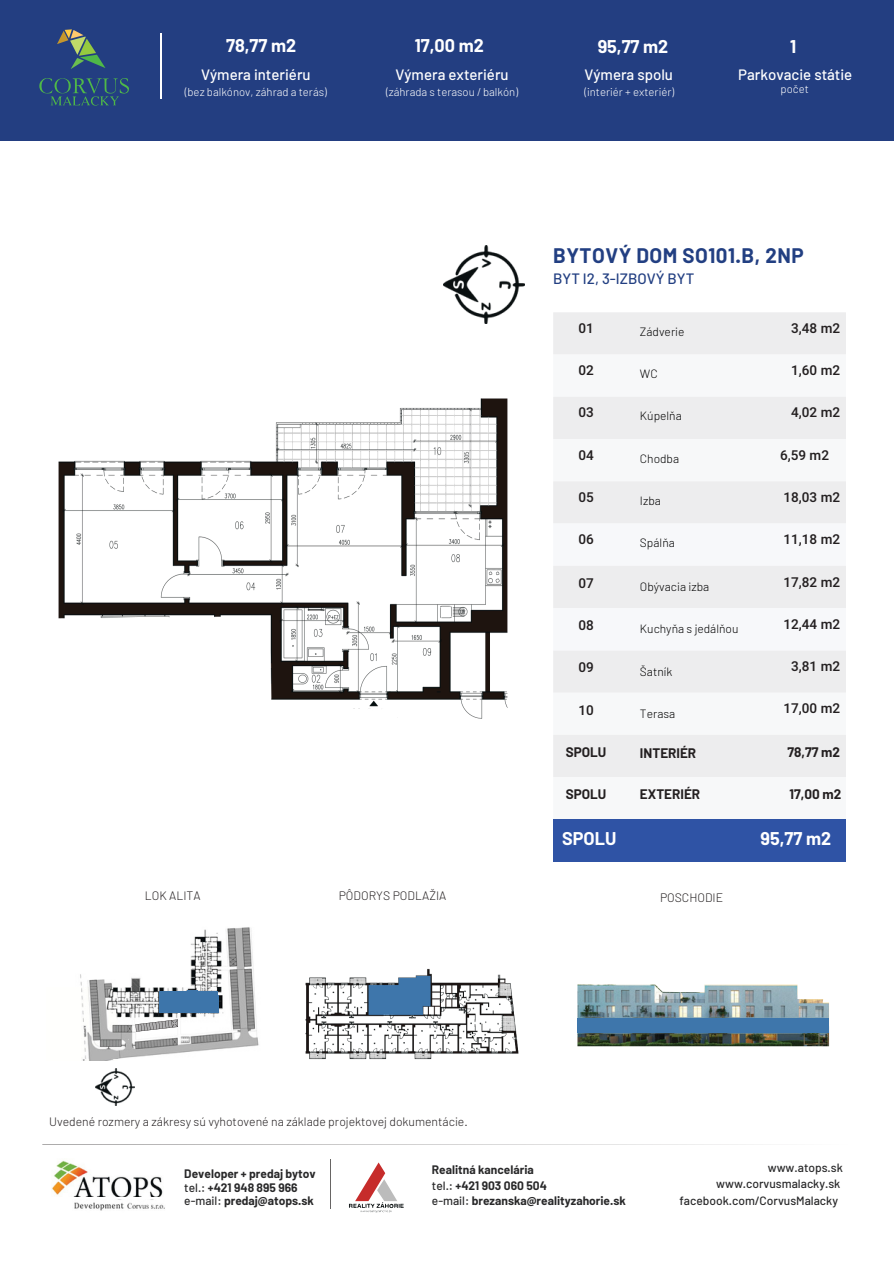
<style>
.page{position:relative;width:894px;height:1264px;background:#fff}
.page>*{position:absolute;margin:0;border:0;box-sizing:border-box;transform-origin:0 0}
.t1{font:700 20.55px "Barlow";letter-spacing:.025em;color:#223f82}
.t2{font:700 18px "Barlow";color:#fff}
.t3{font:500 15px "Barlow";color:#fff}
.t4{font:500 15px "Barlow";color:#223f82}
.t5{font:500 13.5px "Heebo";color:#231f20}
.t6{font:700 13.5px "Barlow";color:#231f20}
.t7{font:300 12.15px "Barlow";color:#231f20}
.t8{font:700 12px/15.8px "Barlow";color:#29292a}
.t9{font:300 12px "Barlow";color:#000}
.t10{font:500 12px/15.8px "Barlow";color:#29292a;text-align:right}
.t11{font:300 11.4px "Barlow";color:#fff}
.s1{font-weight:500}
</style>
<div class="page">
<img style="left:577px;top:984px;width:251px;height:62px">
<hr style="left:42px;top:1144px;width:813px;height:1px;background:#231f20">
<div style="left:0;top:0;width:893px;height:140px;background:#233e81"></div>
<hr style="left:160px;top:34px;width:1px;height:65px;background:#fff">
<img style="left:443px;top:246px;width:81px;height:77px">
<img style="left:95px;top:1068px;width:40px;height:37px">
<hr style="left:330px;top:1159px;width:1px;height:49px;background:#676564">
<svg style="left:349px;top:1162px;width:54px;height:50px"></svg>
<img style="left:74px;top:1199px;width:91px;height:12px">
<img style="left:305px;top:968px;width:214px;height:92px">
<div style="left:577px;top:1018px;width:251px;height:14px;background:#3e76ab"></div>
<img style="left:51px;top:1161px;width:112px;height:35px">
<svg style="left:39px;top:78px;width:90px;height:27px"></svg>
<svg style="left:57px;top:29px;width:48px;height:40px"></svg>
<svg style="left:74px;top:1201px;width:88px;height:7px"></svg>
<img style="left:80px;top:927px;width:179px;height:133px">
<img style="left:119px;top:1059px;width:72px;height:1px">
<div style="left:159px;top:991px;width:59px;height:21px;background:#3d75aa"></div>
<svg style="left:135px;top:1019px;width:43px;height:12px"></svg>
<svg style="left:218px;top:995px;width:1px;height:17px"></svg>
<div style="left:191px;top:1059px;width:72px;height:30px;background:#fff"></div>
<img style="left:58px;top:398px;width:450px;height:321px">
<div style="left:553px;top:312px;width:292px;height:42px;background:#ededee"></div>
<svg style="left:553px;top:397px;width:292px;height:295px"></svg>
<div style="left:553px;top:735px;width:292px;height:42px;background:#ededee"></div>
<div style="left:553px;top:819px;width:292px;height:42px;background:#2f53a5"></div>
<svg style="left:349px;top:706px;width:51px;height:13px"></svg>
<p class="t2" style="left:226px;top:34px;width:72px">78,77 m2</p>
<p class="t2" style="left:414px;top:34px;width:71px">17,00 m2</p>
<h2 class="t2" style="left:597px;top:35px;width:72px">95,77 m2</h2>
<p class="t2" style="left:790px;top:35px;width:8px">1</p>
<p class="t3" style="left:201px;top:65px;width:111px">Výmera interiéru</p>
<p class="t11" style="left:185px;top:84px;width:143px">(bez balkónov, záhrad a terás)</p>
<p class="t3" style="left:395px;top:65px;width:115px">Výmera exteriéru</p>
<p class="t11" style="left:386px;top:85px;width:133px">(záhrada s terasou / balkón)</p>
<p class="t3" style="left:584px;top:65px;width:90px">Výmera spolu</p>
<p class="t11" style="left:584px;top:85px;width:91px">(interiér + exteriér)</p>
<p class="t3" style="left:738px;top:65px;width:116px">Parkovacie státie</p>
<p class="t11" style="left:780px;top:82px;width:30px">počet</p>
<h1 class="t7" style="left:145px;top:888px;width:57px">LOK ALITA</h1>
<h4 class="t7" style="left:338px;top:888px;width:109px">PÔDORYS PODLAŽIA</h4>
<p class="t1" style="left:553px;top:243px;width:252px">BYTOVÝ DOM SO101.B, 2NP</p>
<p class="t4" style="left:553px;top:269px;width:142px">BYT I2, 3-IZBOVÝ BYT</p>
<p class="t5" style="left:578px;top:319px;width:17px">01</p>
<h6 class="t5" style="left:578px;top:361px;width:17px">02</h6>
<h6 class="t5" style="left:578px;top:403px;width:17px">03</h6>
<p class="t5" style="left:578px;top:445px;width:17px">04</p>
<h2 class="t5" style="left:578px;top:488px;width:17px">05</h2>
<h3 class="t5" style="left:578px;top:530px;width:17px">06</h3>
<p class="t5" style="left:578px;top:574px;width:17px">07</p>
<p class="t5" style="left:578px;top:616px;width:17px">08</p>
<p class="t9" style="left:639px;top:324px;width:46px">Zádverie</p>
<p class="t9" style="left:639px;top:366px;width:19px">WC</p>
<p class="t9" style="left:639px;top:408px;width:43px">Kúpelňa</p>
<p class="t9" style="left:639px;top:450px;width:41px">Chodba</p>
<p class="t9" style="left:639px;top:493px;width:22px">Izba</p>
<p class="t9" style="left:639px;top:535px;width:36px">Spálňa</p>
<p class="t9" style="left:639px;top:579px;width:71px">Obývacia izba</p>
<p class="t9" style="left:639px;top:621px;width:100px">Kuchyňa s jedálňou</p>
<p class="t5" style="left:578px;top:658px;width:17px">09</p>
<p class="t5" style="left:578px;top:700px;width:17px">10</p>
<p class="t9" style="left:639px;top:663px;width:34px">Šatník</p>
<p class="t9" style="left:639px;top:705px;width:37px">Terasa</p>
<p class="t6" style="left:565px;top:743px;width:42px">SPOLU</p>
<p class="t6" style="left:565px;top:785px;width:42px">SPOLU</p>
<p class="t6" style="left:639px;top:744px;width:58px">INTERIÉR</p>
<p class="t6" style="left:639px;top:785px;width:62px">EXTERIÉR</p>
<p class="t5" style="left:791px;top:319px;width:50px">3,48 m2</p>
<p class="t5" style="left:791px;top:361px;width:50px">1,60 m2</p>
<p class="t5" style="left:791px;top:403px;width:50px">4,02 m2</p>
<p class="t5" style="left:780px;top:445px;width:50px">6,59 m2</p>
<p class="t5" style="left:783px;top:488px;width:58px">18,03 m2</p>
<p class="t5" style="left:783px;top:530px;width:58px">11,18 m2</p>
<p class="t5" style="left:783px;top:572px;width:58px">17,82 m2</p>
<p class="t5" style="left:783px;top:614px;width:58px">12,44 m2</p>
<p class="t5" style="left:791px;top:657px;width:50px">3,81 m2</p>
<p class="t5" style="left:783px;top:699px;width:58px">17,00 m2</p>
<p class="t6" style="left:787px;top:743px;width:54px">78,77 m2</p>
<p class="t6" style="left:789px;top:785px;width:53px">17,00 m2</p>
<h6 class="t2" style="left:562px;top:827px;width:56px">SPOLU</h6>
<h6 class="t2" style="left:760px;top:827px;width:72px">95,77 m2</h6>
<p class="t7" style="left:660px;top:889px;width:65px">POSCHODIE</p>
<p class="t7" style="left:49px;top:1114px;width:420px">Uvedené rozmery a zákresy sú vyhotovené na základe projektovej dokumentácie.</p>
<p class="t8" style="left:184px;top:1166px;width:133px;line-height:13.5px">Developer + predaj bytov <span class="s1">tel.:</span> +421 948 895 966</p>
<p class="t8" style="left:184px;top:1192px;width:131px"><span class="s1">e-mail:</span> predaj@atops.sk</p>
<p class="t8" style="left:432px;top:1161px;width:195px">Realitná kancelária<br><span class="s1">tel.:</span> +421 903 060 504<br><span class="s1">e-mail:</span> brezanska@realityzahorie.sk</p>
<p class="t10" style="left:716px;top:1159px;width:128px">www.atops.sk www.corvusmalacky.sk</p>
<p class="t10" style="left:679px;top:1192px;width:160px">facebook.com/CorvusMalacky</p>
</div>
